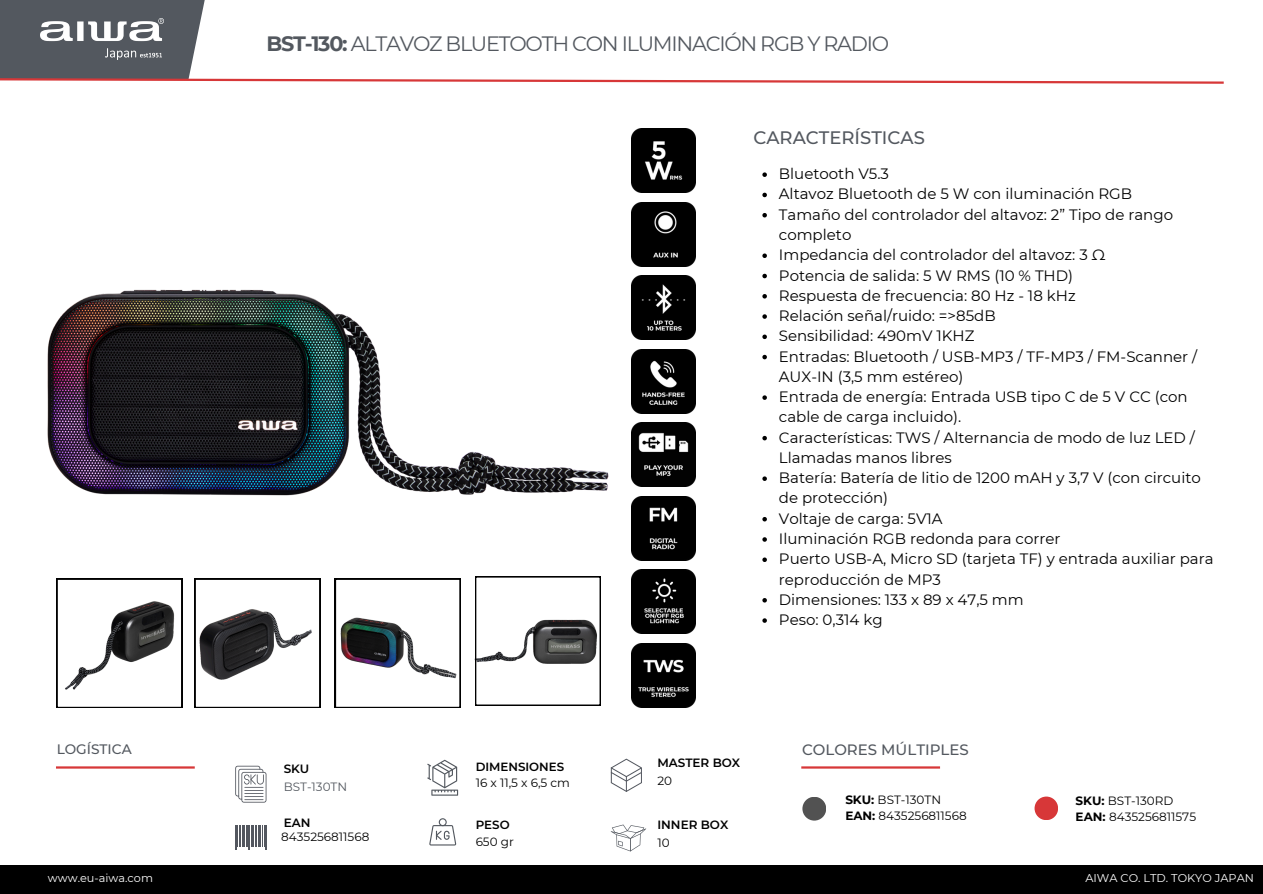
<style>
.page{position:relative;width:1263px;height:894px;background:#fff}
.page>*{position:absolute;margin:0;border:0;box-sizing:border-box;transform-origin:0 0}
.t1{font:20.7px "Montserrat";letter-spacing:-.06em;color:#53585f}
.t2{font:500 18px "Montserrat";color:#53585f}
.t3{font:15px/20.2px "Montserrat";color:#000}
.t4{font:500 15px "Montserrat";color:#53585f}
.t5{font:500 13.65px "Montserrat";color:#53585f}
.t6{font:12px/16px "Montserrat";color:#000}
.t7{font:600 12px "Montserrat";color:#000}
.t8{font:12px "Montserrat";color:#53585f}
.t9{font:600 11.85px "Montserrat";color:#000}
.t10{font:11.25px "Montserrat";color:#fff}
.s1{font-weight:700}
</style>
<div class="page">
<svg style="left:0;top:0;width:1224px;height:84px"></svg>
<div style="left:0;top:865px;width:1263px;height:28px;background:#000"></div>
<svg style="left:235px;top:765px;width:31px;height:37px"></svg>
<svg style="left:235px;top:825px;width:32px;height:24px"></svg>
<svg style="left:427px;top:759px;width:31px;height:36px"></svg>
<svg style="left:429px;top:818px;width:27px;height:27px"></svg>
<svg style="left:611px;top:758px;width:31px;height:33px"></svg>
<svg style="left:611px;top:824px;width:35px;height:27px"></svg>
<hr style="left:56px;top:766px;width:139px;height:2px;background:#d73738">
<img style="left:47px;top:289px;width:562px;height:329px">
<svg style="left:57px;top:578px;width:125px;height:129px"></svg>
<img style="left:60px;top:595px;width:111px;height:95px">
<img style="left:320px;top:595px;width:143px;height:95px">
<img style="left:171px;top:591px;width:24px;height:100px">
<img style="left:465px;top:602px;width:144px;height:58px">
<svg style="left:195px;top:578px;width:125px;height:129px"></svg>
<svg style="left:335px;top:578px;width:125px;height:129px"></svg>
<svg style="left:475px;top:576px;width:126px;height:129px"></svg>
<img style="left:631px;top:129px;width:65px;height:64px">
<img style="left:631px;top:202px;width:65px;height:64px">
<img style="left:631px;top:276px;width:65px;height:64px">
<img style="left:631px;top:349px;width:65px;height:64px">
<img style="left:631px;top:422px;width:65px;height:64px">
<img style="left:631px;top:496px;width:65px;height:64px">
<img style="left:631px;top:569px;width:65px;height:64px">
<img style="left:631px;top:643px;width:65px;height:64px">
<svg style="left:762px;top:172px;width:5px;height:5px"></svg>
<svg style="left:762px;top:193px;width:5px;height:4px"></svg>
<svg style="left:762px;top:213px;width:5px;height:4px"></svg>
<svg style="left:762px;top:253px;width:5px;height:5px"></svg>
<svg style="left:762px;top:274px;width:5px;height:4px"></svg>
<svg style="left:762px;top:294px;width:5px;height:4px"></svg>
<svg style="left:762px;top:314px;width:5px;height:5px"></svg>
<svg style="left:762px;top:334px;width:5px;height:5px"></svg>
<svg style="left:762px;top:355px;width:5px;height:4px"></svg>
<svg style="left:762px;top:395px;width:5px;height:5px"></svg>
<svg style="left:762px;top:436px;width:5px;height:4px"></svg>
<svg style="left:762px;top:476px;width:5px;height:5px"></svg>
<svg style="left:762px;top:517px;width:5px;height:4px"></svg>
<svg style="left:762px;top:537px;width:5px;height:4px"></svg>
<svg style="left:762px;top:557px;width:5px;height:5px"></svg>
<svg style="left:762px;top:598px;width:5px;height:4px"></svg>
<svg style="left:762px;top:618px;width:5px;height:4px"></svg>
<div style="left:802px;top:796px;width:24px;height:24px;background:#525252;border-radius:50%"></div>
<div style="left:1034px;top:796px;width:24px;height:23px;background:#d73738;border-radius:50%"></div>
<hr style="left:801px;top:766px;width:139px;height:2px;background:#d73738">
<p class="t1" style="left:266px;top:31px;width:624px"><span class="s1">BST-130:</span> ALTAVOZ BLUETOOTH CON ILUMINACIÓN RGB Y RADIO</p>
<h5 class="t2" style="left:753px;top:126px;width:173px">CARACTERÍSTICAS</h5>
<h6 class="t5" style="left:57px;top:740px;width:77px">LOGÍSTICA</h6>
<p class="t7" style="left:284px;top:761px;width:27px">SKU</p>
<h1 class="t8" style="left:284px;top:779px;width:65px">BST-130TN</h1>
<h5 class="t7" style="left:284px;top:815px;width:28px">EAN</h5>
<h6 class="t6" style="left:281px;top:828px;width:90px">8435256811568</h6>
<p class="t9" style="left:476px;top:758px;width:90px">DIMENSIONES</p>
<p class="t6" style="left:476px;top:774px;width:96px">16 x 11,5 x 6,5 cm</p>
<p class="t9" style="left:476px;top:817px;width:35px">PESO</p>
<p class="t6" style="left:476px;top:833px;width:40px">650 gr</p>
<p class="t3" style="left:779px;top:164px;width:112px">Bluetooth V5.3</p>
<p class="t3" style="left:779px;top:184px;width:355px">Altavoz Bluetooth de 5 W con iluminación RGB</p>
<p class="t3" style="left:779px;top:204px;width:396px">Tamaño del controlador del altavoz: 2” Tipo de rango completo</p>
<p class="t3" style="left:779px;top:245px;width:328px">Impedancia del controlador del altavoz: 3 Ω</p>
<p class="t3" style="left:779px;top:265px;width:296px">Potencia de salida: 5 W RMS (10 % THD)</p>
<p class="t3" style="left:779px;top:285px;width:298px">Respuesta de frecuencia: 80 Hz - 18 kHz</p>
<p class="t3" style="left:779px;top:305px;width:218px">Relación señal/ruido: =&gt;85dB</p>
<p class="t3" style="left:779px;top:326px;width:197px">Sensibilidad: 490mV 1KHZ</p>
<p class="t3" style="left:779px;top:346px;width:420px">Entradas: Bluetooth / USB-MP3 / TF-MP3 / FM-Scanner /<br>AUX-IN (3,5 mm estéreo)</p>
<p class="t3" style="left:779px;top:386px;width:410px">Entrada de energía: Entrada USB tipo C de 5 V CC (con cable de carga incluido).</p>
<p class="t3" style="left:779px;top:427px;width:418px">Características: TWS / Alternancia de modo de luz LED /<br>Llamadas manos libres</p>
<p class="t3" style="left:779px;top:467px;width:423px">Batería: Batería de litio de 1200 mAH y 3,7 V (con circuito de protección)</p>
<p class="t3" style="left:779px;top:508px;width:165px">Voltaje de carga: 5V1A</p>
<h3 class="t3" style="left:779px;top:528px;width:436px">Iluminación RGB redonda para correr<br>Puerto USB-A, Micro SD (tarjeta TF) y entrada auxiliar para reproducción de MP3<br>Dimensiones: 133 x 89 x 47,5 mm<br>Peso: 0,314 kg</h3>
<h5 class="t7" style="left:657px;top:755px;width:84px">MASTER BOX</h5>
<p class="t6" style="left:657px;top:772px;width:16px">20</p>
<p class="t7" style="left:657px;top:816px;width:72px">INNER BOX</p>
<p class="t6" style="left:657px;top:834px;width:14px">10</p>
<p class="t4" style="left:802px;top:739px;width:168px">COLORES MÚLTIPLES</p>
<h5 class="t6" style="left:845px;top:791px;width:123px"><span class="s1">SKU:</span> BST-130TN<br><span class="s1">EAN:</span> 8435256811568</h5>
<h5 class="t6" style="left:1076px;top:792px;width:122px"><span class="s1">SKU:</span> BST-130RD<br><span class="s1">EAN:</span> 8435256811575</h5>
<h5 class="t10" style="left:48px;top:871px;width:106px">www.eu-aiwa.com</h5>
<p class="t10" style="left:1085px;top:871px;width:170px">AIWA CO. LTD. TOKYO JAPAN</p>
</div>
